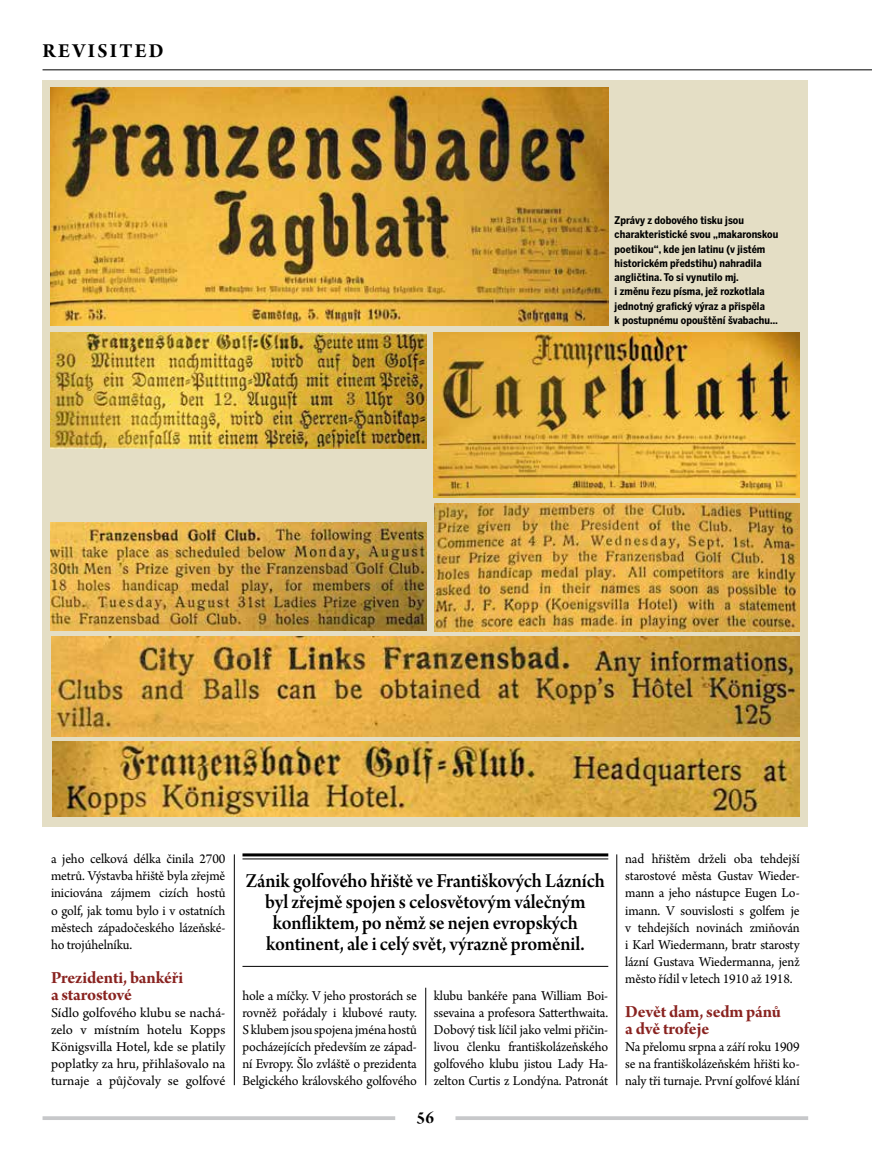
<style>
.page{position:relative;width:872px;height:1149px;background:#fff}
.page>*{position:absolute;margin:0;border:0;box-sizing:border-box;transform-origin:0 0}
.t1{font:21px/21px "Arno Pro Smbd Subhead";letter-spacing:-.01em;color:#000;text-align:center;scale:.95 1}
.t2{font:21px "Arno Pro Bold Subhead";letter-spacing:.11em;color:#000}
.t3{font:18px/17.1px "Arno Pro Bold Subhead";letter-spacing:-.01em;color:#892320}
.t4{font:18px "Arno Pro Bold Display";color:#000}
.t5{font:14.25px/17.1px "Arno Pro";letter-spacing:-.01em;color:#000;text-align:justify}
.t6{font:700 condensed 10.5px/14.2px "Benton Sans";letter-spacing:.005em;color:#000}
</style>
<div class="page">
<hr style="left:43px;top:69px;width:829px;height:1px;background:#000">
<div style="left:43px;top:80px;width:765px;height:746px;background:#e4dec5"></div>
<svg style="left:43px;top:1116px;width:352px;height:3px"></svg>
<svg style="left:455px;top:1116px;width:353px;height:3px"></svg>
<hr style="left:616px;top:854px;width:1px;height:230px;background:#000">
<hr style="left:425px;top:987px;width:1px;height:97px;background:#000">
<hr style="left:234px;top:854px;width:1px;height:230px;background:#000">
<hr style="left:242px;top:853px;width:366px;height:3px;background:#000">
<hr style="left:242px;top:858px;width:366px;height:1px;background:#000">
<hr style="left:242px;top:965px;width:366px;height:1px;background:#000">
<img style="left:50px;top:87px;width:558px;height:239px">
<img style="left:50px;top:332px;width:376px;height:117px">
<img style="left:50px;top:522px;width:376px;height:108px">
<img style="left:435px;top:503px;width:364px;height:128px">
<img style="left:51px;top:636px;width:748px;height:100px">
<img style="left:52px;top:741px;width:747px;height:75px">
<img style="left:434px;top:332px;width:365px;height:165px">
<h1 class="t2" style="left:43px;top:39px;width:123px">REVISITED</h1>
<p class="t6" style="left:614px;top:213px;width:165px">Zprávy z dobového tisku jsou charakteristické svou „makaronskou poetikou“, kde jen latinu (v jistém historickém předstihu) nahradila angličtina. To si vynutilo mj.<br>i změnu řezu písma, jež rozkotlala jednotný grafický výraz a přispěla<br>k postupnému opouštění švabachu…</p>
<p class="t5" style="left:51px;top:851px;width:176px">a jeho celková délka činila 2700 metrů. Výstavba hřiště byla zřejmě iniciována zájmem cizích hostů o golf, jak tomu bylo i v ostatních městech západočeského lázeňské&shy;ho trojúhelníku.</p>
<p class="t3" style="left:51px;top:969px;width:134px">Prezidenti, bankéři a starostové</p>
<p class="t5" style="left:51px;top:1004px;width:176px">Sídlo golfového klubu se nachá&shy;zelo v místním hotelu Kopps Königsvilla Hotel, kde se platily poplatky za hru, přihlašovalo na turnaje a půjčovaly se golfové</p>
<h1 class="t1" style="left:246px;top:870px;width:379px">Zánik golfového hřiště ve Františkových Lázních byl zřejmě spojen s celosvětovým válečným konfliktem, po němž se nejen evropských kontinent, ale i celý svět, výrazně proměnil.</h1>
<p class="t5" style="left:242px;top:987px;width:176px">hole a míčky. V jeho prostorách se rovněž pořádaly i klubové rauty.<br>S klubem jsou spojena jména hostů pocházejících především ze západ&shy;ní Evropy. Šlo zvláště o prezidenta Belgického královského golfového</p>
<p class="t5" style="left:434px;top:987px;width:176px">klubu bankéře pana William Boi&shy;ssevaina a profesora Satterthwaita.<br>Dobový tisk líčil jako velmi přičin&shy;livou členku františkolázeňského golfového klubu jistou Lady Ha&shy;zelton Curtis z Londýna. Patronát</p>
<p class="t4" style="left:416px;top:1107px;width:19px">56</p>
<p class="t5" style="left:625px;top:851px;width:176px">nad hřištěm drželi oba tehdejší starostové města Gustav Wieder&shy;mann a jeho nástupce Eugen Lo&shy;imann. V souvislosti s golfem je v tehdejších novinách zmiňován i Karl Wiedermann, bratr starosty lázní Gustava Wiedermanna, jenž město řídil v letech 1910 až 1918.</p>
<p class="t3" style="left:625px;top:1003px;width:157px">Devět dam, sedm pánů a dvě trofeje</p>
<p class="t5" style="left:625px;top:1038px;width:176px">Na přelomu srpna a září roku 1909 se na františkolázeňském hřišti ko&shy;naly tři turnaje. První golfové klání</p>
</div>
